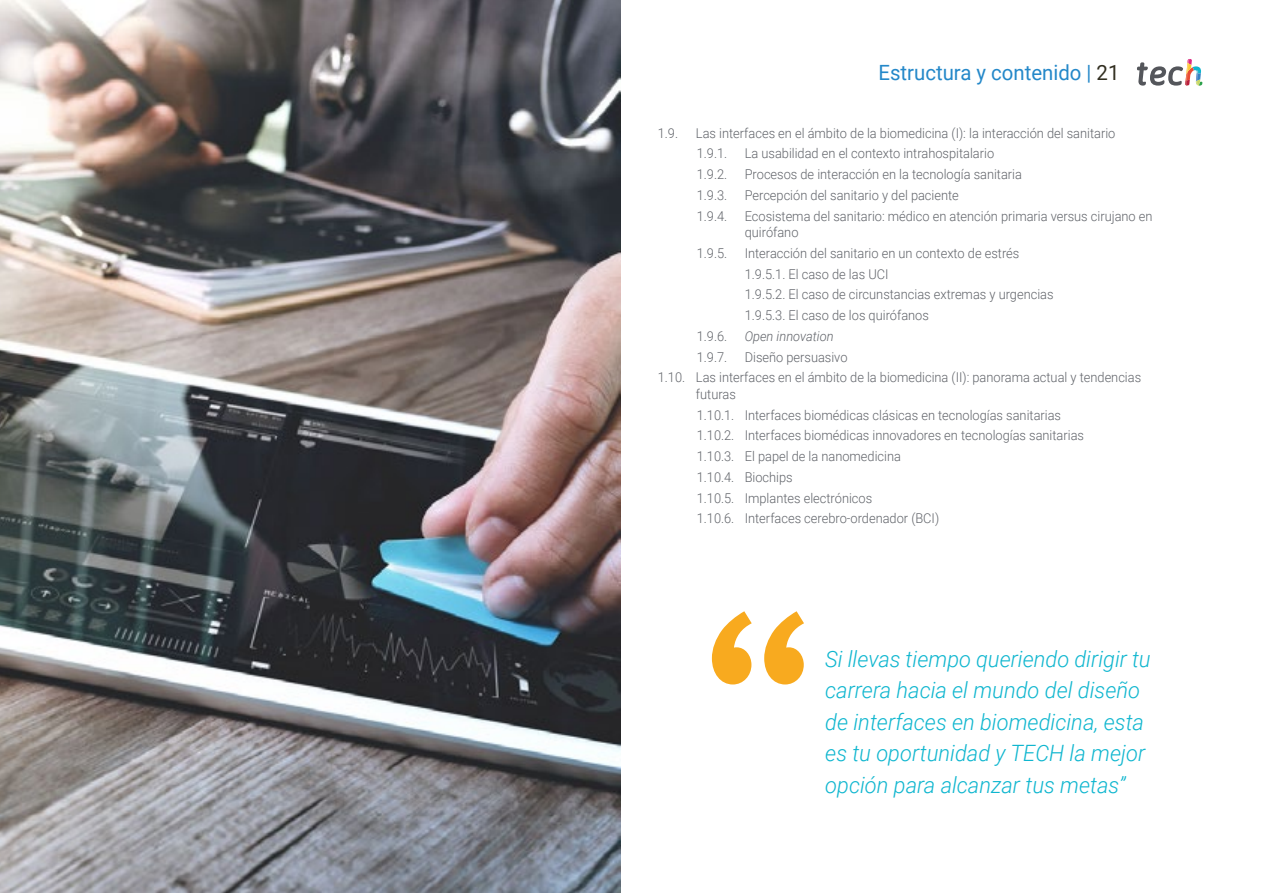
<style>
.page{position:relative;width:1263px;height:893px;background:#fff}
.page>*{position:absolute;margin:0;border:0;box-sizing:border-box;transform-origin:0 0}
.t1{font:italic 300 22.5px/31.5px "Roboto";color:#0fb6cf}
.t2{font:21px "Roboto";color:#2488c9}
.t3{font:300 13.5px/20.7px "Roboto";color:#61646a;scale:.95 1}
.t4{font:italic 300 13.5px "Roboto";color:#61646a;scale:.95 1}
.s1{color:#312e20}
</style>
<div class="page">
<img style="left:0;top:0;width:621px;height:893px">
<svg style="left:712px;top:611px;width:92px;height:73px"></svg>
<svg style="left:1137px;top:59px;width:65px;height:27px"></svg>
<h2 class="t2" style="left:878px;top:57px;width:242px">Estructura y contenido | <span class="s1">21</span></h2>
<p class="t3" style="left:658px;top:122px;width:23px">1.9.</p>
<p class="t3" style="left:696px;top:122px;width:443px">Las interfaces en el ámbito de la biomedicina (I): la interacción del sanitario<br>1.9.1.</p>
<p class="t3" style="left:745px;top:143px;width:264px">La usabilidad en el contexto intrahospitalario</p>
<p class="t3" style="left:697px;top:164px;width:34px">1.9.2.</p>
<p class="t3" style="left:745px;top:164px;width:293px">Procesos de interacción en la tecnología sanitaria</p>
<p class="t3" style="left:697px;top:184px;width:34px">1.9.3.</p>
<p class="t3" style="left:745px;top:184px;width:227px">Percepción del sanitario y del paciente</p>
<p class="t3" style="left:697px;top:205px;width:34px">1.9.4.</p>
<p class="t3" style="left:745px;top:207px;width:431px;line-height:16.5px">Ecosistema del sanitario: médico en atención primaria versus cirujano en quirófano</p>
<p class="t3" style="left:697px;top:242px;width:34px">1.9.5.</p>
<p class="t3" style="left:745px;top:242px;width:327px">Interacción del sanitario en un contexto de estrés 1.9.5.1. El caso de las UCI<br>1.9.5.2. El caso de circunstancias extremas y urgencias 1.9.5.3. El caso de los quirófanos</p>
<p class="t3" style="left:697px;top:325px;width:34px">1.9.6.</p>
<p class="t4" style="left:745px;top:327px;width:95px">Open innovation</p>
<p class="t3" style="left:697px;top:346px;width:34px">1.9.7.</p>
<p class="t3" style="left:658px;top:346px;width:510px;text-indent:87px">Diseño persuasivo<br>1.10. Las interfaces en el ámbito de la biomedicina (II): panorama actual y tendencias</p>
<p class="t3" style="left:696px;top:383px;width:410px">futuras<br>1.10.1. Interfaces biomédicas clásicas en tecnologías sanitarias 1.10.2. Interfaces biomédicas innovadores en tecnologías sanitarias 1.10.3. El papel de la nanomedicina<br>1.10.4. Biochips<br>1.10.5. Implantes electrónicos<br>1.10.6. Interfaces cerebro-ordenador (BCI)</p>
<h1 class="t1" style="left:825px;top:642px;width:327px">Si llevas tiempo queriendo dirigir tu carrera hacia el mundo del diseño de interfaces en biomedicina, esta es tu oportunidad y TECH la mejor opción para alcanzar tus metas”</h1>
</div>
